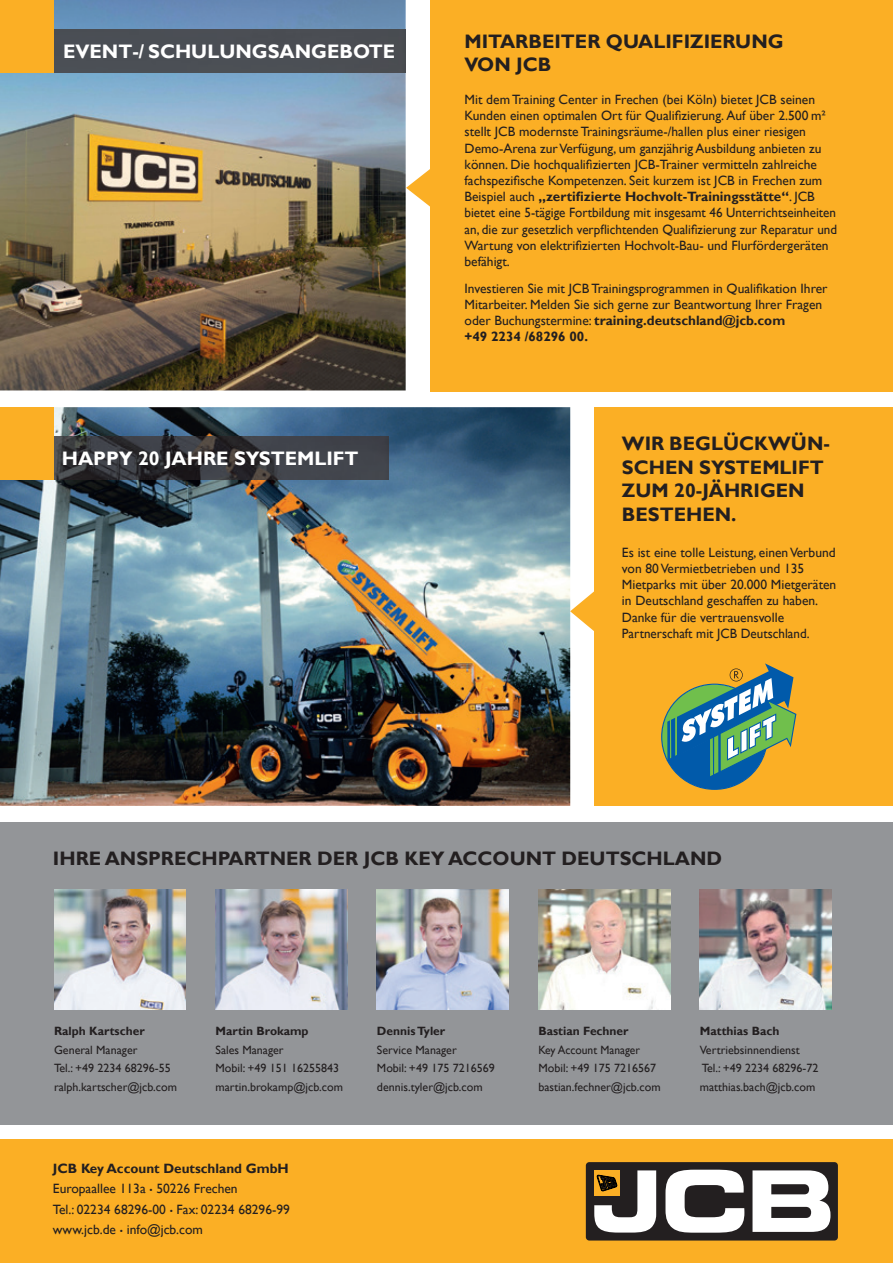
<style>
.page{position:relative;width:893px;height:1263px;background:#fff}
.page>*{position:absolute;margin:0;border:0;box-sizing:border-box;transform-origin:0 0}
.t1{font:700 19.5px/23.4px "Gill Sans";color:#231f20}
.t2{font:700 19.5px "Gill Sans";color:#fff}
.t3{font:13.5px/16.2px "Gill Sans";color:#231f20}
.t4{font:12px/18.6px "Gill Sans";color:#231f20}
.t5{font:700 12px "Gill Sans";color:#231f20}
.t6{font:12px/18.6px "Gill Sans";color:#231f20;scale:.96 1}
.s1{font-weight:700}
.s2{font-size:9px}
</style>
<div class="page">
<img style="left:0;top:0;width:406px;height:390px">
<div style="left:430px;top:0;width:463px;height:392px;background:#fbaf25"></div>
<svg style="left:406px;top:169px;width:24px;height:38px"></svg>
<div style="left:0;top:1140px;width:893px;height:123px;background:#fbaf25"></div>
<div style="left:586px;top:1162px;width:252px;height:78px;background:#231f20;border-radius:3px"></div>
<svg style="left:665px;top:1170px;width:79px;height:63px"></svg>
<svg style="left:752px;top:1170px;width:78px;height:62px"></svg>
<svg style="left:594px;top:1170px;width:62px;height:62px"></svg>
<div style="left:0;top:822px;width:893px;height:302px;background:#939598"></div>
<img style="left:54px;top:890px;width:132px;height:120px">
<img style="left:215px;top:890px;width:132px;height:120px">
<img style="left:538px;top:890px;width:132px;height:120px">
<img style="left:700px;top:890px;width:132px;height:120px">
<div style="left:595px;top:407px;width:298px;height:399px;background:#fbaf25"></div>
<img style="left:0;top:407px;width:570px;height:399px">
<svg style="left:570px;top:587px;width:25px;height:48px"></svg>
<svg style="left:661px;top:663px;width:135px;height:127px"></svg>
<hr style="left:406px;top:30px;width:1px;height:42px;background:#57585a">
<div style="left:54px;top:30px;width:352px;height:42px;background:#4a4e54"></div>
<div style="left:0;top:0;width:54px;height:72px;background:#fbaf25"></div>
<img style="left:54px;top:437px;width:334px;height:42px">
<div style="left:0;top:407px;width:54px;height:72px;background:#fbaf25"></div>
<img style="left:377px;top:890px;width:132px;height:120px">
<h1 class="t2" style="left:63px;top:39px;width:334px">EVENT-/ SCHULUNGSANGEBOTE</h1>
<h1 class="t2" style="left:62px;top:447px;width:298px">HAPPY 20 JAHRE SYSTEMLIFT</h1>
<h1 class="t1" style="left:465px;top:30px;width:321px">MITARBEITER QUALIFIZIERUNG<br>VON JCB</h1>
<p class="t3" style="left:465px;top:92px;width:374px">Mit dem Training Center in Frechen (bei Köln) bietet JCB seinen Kunden einen optimalen Ort für Qualifizierung. Auf über 2.500 m² stellt JCB modernste Trainingsräume-/hallen plus einer riesigen Demo-Arena zur Verfügung, um ganzjährig Ausbildung anbieten zu können. Die hochqualifizierten JCB-Trainer vermitteln zahlreiche fachspezifische Kompetenzen. Seit kurzem ist JCB in Frechen zum Beispiel auch <span class="s1">„zertifizierte Hochvolt-Trainingsstätte“</span>. JCB bietet eine 5-tägige Fortbildung mit insgesamt 46 Unterrichtseinheiten an, die zur gesetzlich verpflichtenden Qualifizierung zur Reparatur und Wartung von elektrifizierten Hochvolt-Bau- und Flurfördergeräten befähigt.</p>
<p class="t3" style="left:465px;top:280px;width:364px">Investieren Sie mit JCB Trainingsprogrammen in Qualifikation Ihrer Mitarbeiter. Melden Sie sich gerne zur Beantwortung Ihrer Fragen oder Buchungstermine: <span class="s1">training.deutschland@jcb.com<br>+49 2234 /68296 00.</span></p>
<h1 class="t1" style="left:622px;top:433px;width:209px">WIR BEGLÜCKWÜN-<br>SCHEN SYSTEMLIFT<br>ZUM 20-JÄHRIGEN<br>BESTEHEN.</h1>
<p class="t3" style="left:622px;top:544px;width:216px">Es ist eine tolle Leistung, einen Verbund von 80 Vermietbetrieben und 135<br>Mietparks mit über 20.000 Mietgeräten in Deutschland geschaffen zu haben.<br>Danke für die vertrauensvolle Partnerschaft mit JCB Deutschland.</p>
<h1 class="t1" style="left:53px;top:847px;width:671px">IHRE ANSPRECHPARTNER DER JCB KEY ACCOUNT DEUTSCHLAND</h1>
<p class="t5" style="left:54px;top:1024px;width:92px">Ralph Kartscher</p>
<p class="t4" style="left:54px;top:1041px;width:125px">General Manager<br>Tel.: +49 2234 68296-55 ralph.kartscher@jcb.com</p>
<p class="t5" style="left:215px;top:1024px;width:95px">Martin Brokamp</p>
<p class="t4" style="left:215px;top:1041px;width:129px">Sales Manager<br>Mobil: +49 151 16255843 martin.brokamp@jcb.com</p>
<p class="t3" style="left:53px;top:1158px;width:238px;line-height:20.4px"><span class="s1">JCB Key Account Deutschland GmbH </span>Europaallee 113a <span class="s2">•</span> 50226 Frechen<br>Tel.: 02234 68296-00 <span class="s2">•</span> Fax: 02234 68296-99 www.jcb.de <span class="s2">•</span> info@jcb.com</p>
<p class="t5" style="left:377px;top:1024px;width:70px">Dennis Tyler</p>
<p class="t4" style="left:377px;top:1040px;width:119px">Service Manager<br>Mobil: +49 175 7216569 dennis.tyler@jcb.com</p>
<p class="t5" style="left:538px;top:1024px;width:92px">Bastian Fechner</p>
<p class="t6" style="left:538px;top:1041px;width:129px">Key Account Manager<br>Mobil: +49 175 7216567 bastian.fechner@jcb.com</p>
<p class="t5" style="left:700px;top:1024px;width:81px">Matthias Bach</p>
<p class="t4" style="left:700px;top:1041px;width:120px">Vertriebsinnendienst<br>Tel.: +49 2234 68296-72 matthias.bach@jcb.com</p>
</div>
